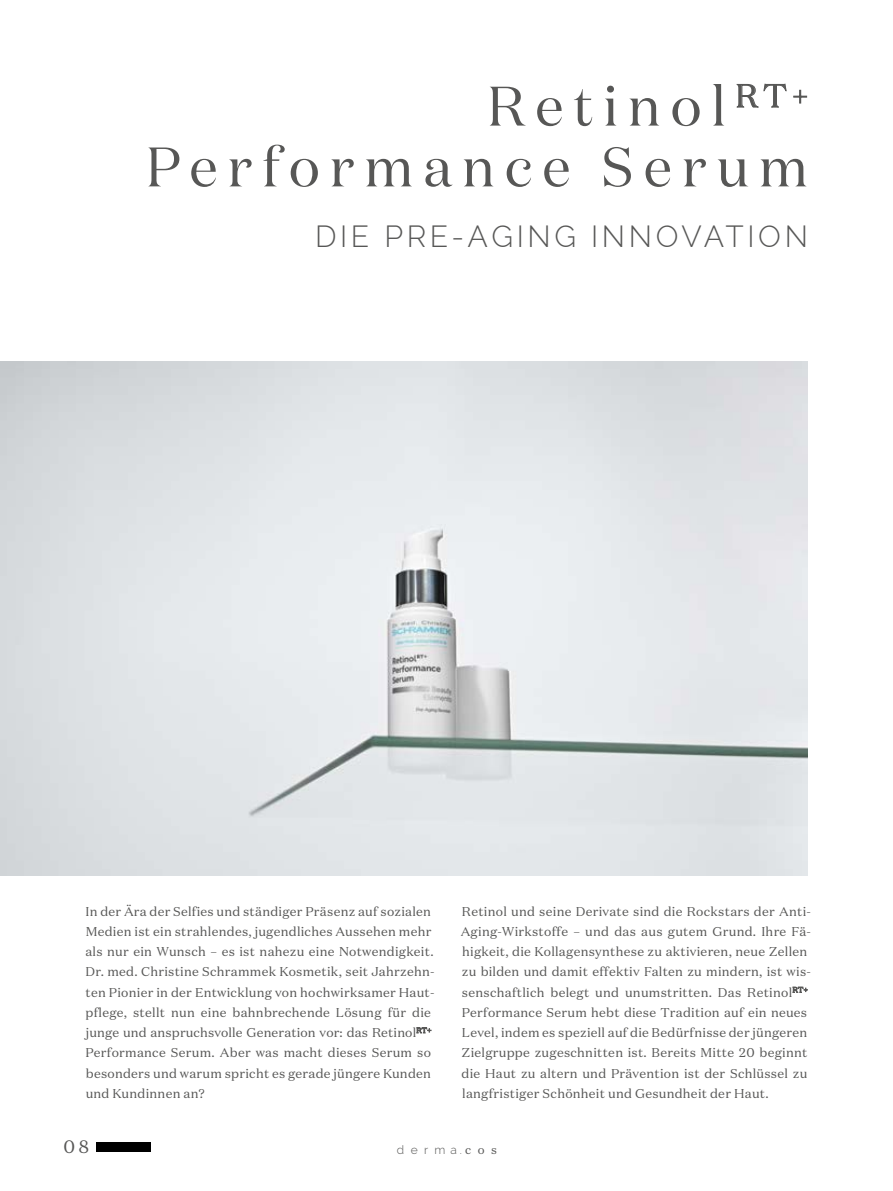
<style>
.page{position:relative;width:893px;height:1191px;background:#fff}
.page>*{position:absolute;margin:0;border:0;box-sizing:border-box;transform-origin:0 0}
.t1{font:55.5px/60.8px "Domaine Display";letter-spacing:.18em;color:#575756;text-align:right}
.t2{font:300 30px "Raleway";letter-spacing:.12em;color:#575756}
.t3{font:18px "Domaine Text";color:#575756}
.t4{font:12.75px/20.2px "Domaine Text";letter-spacing:.02em;color:#575756}
.t5{font:300 12px "Raleway";letter-spacing:.53em;color:#575756}
.s1{font-family:"Domaine Text";font-weight:400}
</style>
<div class="page">
<img style="left:0;top:361px;width:808px;height:514px">
<div style="left:97px;top:1142px;width:54px;height:9px;background:#000"></div>
<h1 class="t1" style="left:146px;top:75px;width:664px">Retinol <sup>RT+<br></sup>Performance Serum</h1>
<h2 class="t2" style="left:315px;top:219px;width:494px">DIE PRE-AGING INNOVATION</h2>
<p class="t4" style="left:85px;top:901px;width:351px">In der Ära der Selfies und ständiger Präsenz auf sozialen Medien ist ein strahlendes, jugendliches Aussehen mehr als nur ein Wunsch – es ist nahezu eine Notwendigkeit.<br>Dr. med. Christine Schrammek Kosmetik, seit Jahrzehn&shy;ten Pionier in der Entwicklung von hochwirksamer Haut&shy;pflege, stellt nun eine bahnbrechende Lösung für die junge und anspruchsvolle Generation vor: das Retinol<sup>RT+ </sup>Performance Serum. Aber was macht dieses Serum so besonders und warum spricht es gerade jüngere Kunden und Kundinnen an?</p>
<p class="t4" style="left:461px;top:901px;width:352px">Retinol und seine Derivate sind die Rockstars der Anti-Aging-Wirkstoffe – und das aus gutem Grund. Ihre Fä&shy;higkeit, die Kollagensynthese zu aktivieren, neue Zellen zu bilden und damit effektiv Falten zu mindern, ist wis&shy;senschaftlich belegt und unumstritten. Das Retinol<sup>RT+ </sup>Performance Serum hebt diese Tradition auf ein neues Level, indem es speziell auf die Bedürfnisse der jüngeren Zielgruppe zugeschnitten ist. Bereits Mitte 20 beginnt die Haut zu altern und Prävention ist der Schlüssel zu langfristiger Schönheit und Gesundheit der Haut.</p>
<h3 class="t3" style="left:63px;top:1135px;width:27px">08</h3>
<p class="t5" style="left:397px;top:1142px;width:102px">derma.<span class="s1">cos</span></p>
</div>
